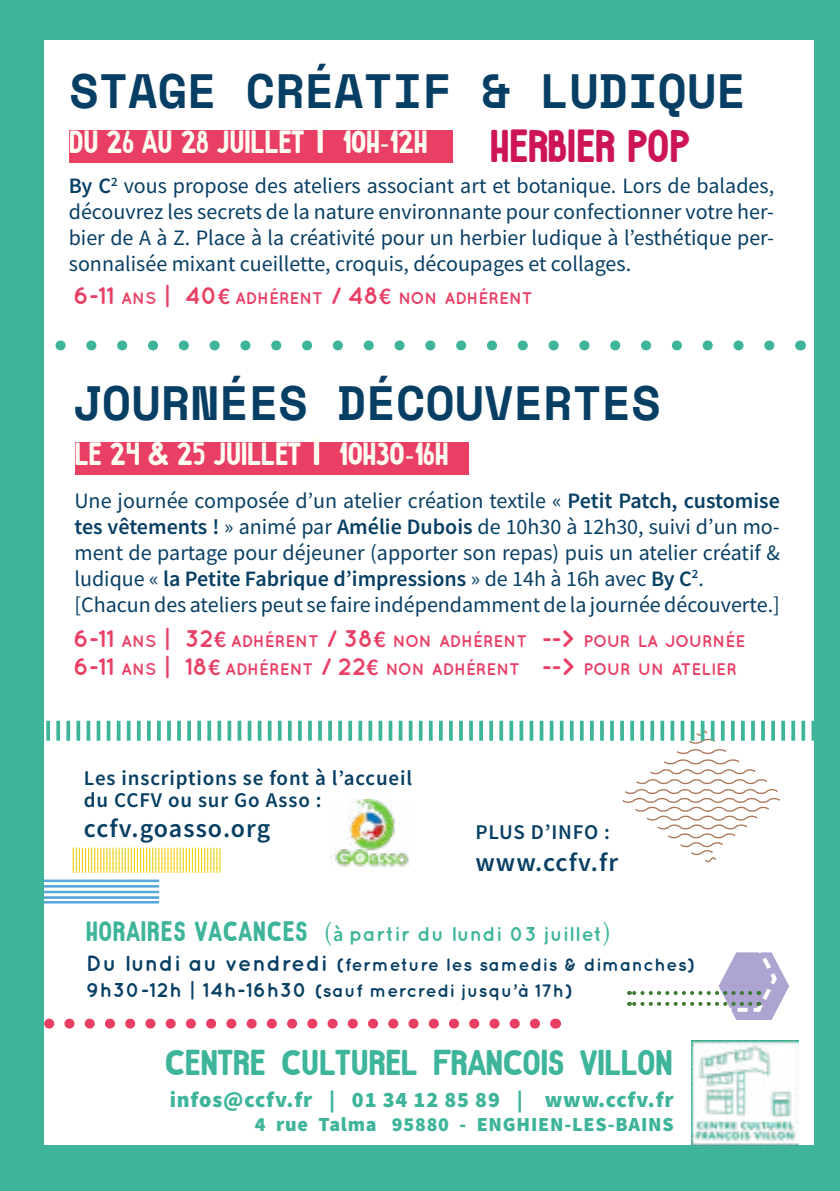
<style>
.page{position:relative;width:840px;height:1191px;background:#fff}
.page>*{position:absolute;margin:0;border:0;box-sizing:border-box;transform-origin:0 0}
.t1{font:700 48px "Space Mono";color:#073f64}
.t2{font:46px "Retrosans";color:#cc1457}
.t3{font:35.8px "Retrosans";color:#3eb49a;scale:1.06 1}
.t4{font:32px "Retrosans";color:#fffef3}
.t5{font:600 26px "Source Sans Pro";letter-spacing:.04em;color:#073f64}
.t6{font:22px/26px "Source Sans Pro";color:#073f64}
.t7{font:900 22px "Source Sans Pro";letter-spacing:.04em;color:#3eb49a}
.t8{font:600 21px/22px "Source Sans Pro";letter-spacing:.04em;color:#073f64}
.t9{font:700 20px "Quicksand";letter-spacing:.04em;color:#3eb49a}
.t10{font:900 20px "Source Sans Pro";letter-spacing:.04em;color:#3eb49a}
.t11{font:700 18px/26px "Quicksand";letter-spacing:.04em;color:#073f64}
.t12{font:700 16.8px/28px "Quicksand";color:#e93f65}
.s1{font-weight:600}
.s2{font-size:24px}
.s3{font-family:"Source Sans Pro";font-weight:600;font-size:24px}
.s4{font-family:"Retrosans";font-weight:400;font-size:28px}
.s5{font-family:"Retrosans";font-weight:400;font-size:25px}
.s6{font-family:"Source Sans Pro";font-weight:600}
.s7{font-size:22px}
.s8{font-size:20px}
</style>
<div class="page">
<div style="left:0;top:0;width:839px;height:40px;background:#3eb49a"></div>
<div style="left:0;top:1145px;width:839px;height:46px;background:#3eb49a"></div>
<svg style="left:44px;top:1018px;width:490px;height:10px"></svg>
<img style="left:691px;top:1041px;width:107px;height:104px">
<svg style="left:620px;top:729px;width:160px;height:133px"></svg>
<img style="left:330px;top:799px;width:79px;height:68px">
<div style="left:475px;top:823px;width:151px;height:60px;background:#fff"></div>
<svg style="left:628px;top:952px;width:160px;height:68px"></svg>
<hr style="left:11px;top:902px;width:148px;height:1px;background:#489fd8">
<hr style="left:11px;top:901px;width:148px;height:1px;background:#489fd8">
<hr style="left:11px;top:898px;width:148px;height:1px;background:#489fd8">
<hr style="left:11px;top:897px;width:148px;height:1px;background:#489fd8">
<hr style="left:11px;top:896px;width:148px;height:1px;background:#489fd8">
<hr style="left:11px;top:892px;width:148px;height:1px;background:#489fd8">
<hr style="left:11px;top:891px;width:148px;height:1px;background:#489fd8">
<hr style="left:11px;top:886px;width:148px;height:1px;background:#489fd8">
<hr style="left:11px;top:885px;width:148px;height:1px;background:#489fd8">
<hr style="left:11px;top:881px;width:148px;height:1px;background:#489fd8">
<hr style="left:11px;top:880px;width:148px;height:1px;background:#489fd8">
<hr style="left:11px;top:879px;width:148px;height:1px;background:#489fd8">
<svg style="left:73px;top:847px;width:147px;height:26px"></svg>
<div style="left:814px;top:0;width:25px;height:1191px;background:#3eb49a"></div>
<div style="left:75px;top:442px;width:393px;height:33px;background:#e93f65"></div>
<hr style="left:811px;top:720px;width:3px;height:20px;background:#3eb49a">
<hr style="left:801px;top:720px;width:3px;height:20px;background:#3eb49a">
<svg style="left:791px;top:720px;width:3px;height:20px"></svg>
<svg style="left:781px;top:720px;width:3px;height:20px"></svg>
<svg style="left:770px;top:720px;width:4px;height:20px"></svg>
<svg style="left:760px;top:720px;width:4px;height:20px"></svg>
<svg style="left:750px;top:720px;width:4px;height:20px"></svg>
<svg style="left:740px;top:720px;width:4px;height:20px"></svg>
<svg style="left:730px;top:720px;width:4px;height:20px"></svg>
<svg style="left:720px;top:720px;width:4px;height:20px"></svg>
<svg style="left:710px;top:720px;width:4px;height:20px"></svg>
<svg style="left:700px;top:720px;width:4px;height:20px"></svg>
<svg style="left:690px;top:720px;width:4px;height:20px"></svg>
<svg style="left:680px;top:720px;width:4px;height:20px"></svg>
<svg style="left:670px;top:720px;width:4px;height:20px"></svg>
<hr style="left:660px;top:720px;width:3px;height:20px;background:#3eb49a">
<hr style="left:650px;top:720px;width:3px;height:20px;background:#3eb49a">
<hr style="left:640px;top:720px;width:3px;height:20px;background:#3eb49a">
<hr style="left:630px;top:720px;width:3px;height:20px;background:#3eb49a">
<hr style="left:620px;top:720px;width:3px;height:20px;background:#3eb49a">
<svg style="left:610px;top:720px;width:3px;height:20px"></svg>
<svg style="left:600px;top:720px;width:3px;height:20px"></svg>
<svg style="left:590px;top:720px;width:3px;height:20px"></svg>
<svg style="left:579px;top:720px;width:4px;height:20px"></svg>
<svg style="left:569px;top:720px;width:4px;height:20px"></svg>
<svg style="left:559px;top:720px;width:4px;height:20px"></svg>
<svg style="left:549px;top:720px;width:4px;height:20px"></svg>
<svg style="left:539px;top:720px;width:4px;height:20px"></svg>
<svg style="left:529px;top:720px;width:4px;height:20px"></svg>
<svg style="left:519px;top:720px;width:4px;height:20px"></svg>
<svg style="left:509px;top:720px;width:4px;height:20px"></svg>
<svg style="left:499px;top:720px;width:4px;height:20px"></svg>
<svg style="left:489px;top:720px;width:4px;height:20px"></svg>
<hr style="left:479px;top:720px;width:3px;height:20px;background:#3eb49a">
<hr style="left:469px;top:720px;width:3px;height:20px;background:#3eb49a">
<hr style="left:459px;top:720px;width:3px;height:20px;background:#3eb49a">
<hr style="left:449px;top:720px;width:3px;height:20px;background:#3eb49a">
<svg style="left:439px;top:720px;width:3px;height:20px"></svg>
<svg style="left:428px;top:720px;width:4px;height:20px"></svg>
<svg style="left:418px;top:720px;width:4px;height:20px"></svg>
<svg style="left:408px;top:720px;width:4px;height:20px"></svg>
<svg style="left:398px;top:720px;width:4px;height:20px"></svg>
<svg style="left:388px;top:720px;width:4px;height:20px"></svg>
<svg style="left:378px;top:720px;width:4px;height:20px"></svg>
<svg style="left:368px;top:720px;width:4px;height:20px"></svg>
<svg style="left:358px;top:720px;width:4px;height:20px"></svg>
<svg style="left:348px;top:720px;width:4px;height:20px"></svg>
<svg style="left:338px;top:720px;width:4px;height:20px"></svg>
<svg style="left:328px;top:720px;width:4px;height:20px"></svg>
<svg style="left:318px;top:720px;width:4px;height:20px"></svg>
<hr style="left:308px;top:720px;width:3px;height:20px;background:#3eb49a">
<hr style="left:298px;top:720px;width:3px;height:20px;background:#3eb49a">
<hr style="left:288px;top:720px;width:3px;height:20px;background:#3eb49a">
<hr style="left:278px;top:720px;width:3px;height:20px;background:#3eb49a">
<hr style="left:268px;top:720px;width:3px;height:20px;background:#3eb49a">
<svg style="left:257px;top:720px;width:4px;height:20px"></svg>
<svg style="left:247px;top:720px;width:4px;height:20px"></svg>
<svg style="left:237px;top:720px;width:4px;height:20px"></svg>
<svg style="left:227px;top:720px;width:4px;height:20px"></svg>
<svg style="left:217px;top:720px;width:4px;height:20px"></svg>
<svg style="left:207px;top:720px;width:4px;height:20px"></svg>
<svg style="left:197px;top:720px;width:4px;height:20px"></svg>
<svg style="left:187px;top:720px;width:4px;height:20px"></svg>
<svg style="left:177px;top:720px;width:4px;height:20px"></svg>
<svg style="left:167px;top:720px;width:4px;height:20px"></svg>
<svg style="left:157px;top:720px;width:4px;height:20px"></svg>
<svg style="left:147px;top:720px;width:4px;height:20px"></svg>
<hr style="left:137px;top:720px;width:3px;height:20px;background:#3eb49a">
<hr style="left:127px;top:720px;width:3px;height:20px;background:#3eb49a">
<hr style="left:117px;top:720px;width:3px;height:20px;background:#3eb49a">
<hr style="left:107px;top:720px;width:3px;height:20px;background:#3eb49a">
<hr style="left:97px;top:720px;width:3px;height:20px;background:#3eb49a">
<svg style="left:86px;top:720px;width:4px;height:20px"></svg>
<svg style="left:76px;top:720px;width:4px;height:20px"></svg>
<svg style="left:66px;top:720px;width:4px;height:20px"></svg>
<svg style="left:56px;top:720px;width:4px;height:20px"></svg>
<svg style="left:46px;top:720px;width:4px;height:20px"></svg>
<div style="left:0;top:0;width:44px;height:1191px;background:#3eb49a"></div>
<svg style="left:55px;top:340px;width:714px;height:10px"></svg>
<div style="left:69px;top:130px;width:383px;height:33px;background:#e93f65"></div>
<h1 class="t1" style="left:69px;top:54px;width:677px">STAGE CRÉATIF &amp; LUDIQUE</h1>
<h3 class="t4" style="left:69px;top:125px;width:359px">DU 26 AU 28 JUILLET | 10H-12H</h3>
<h2 class="t2" style="left:490px;top:121px;width:201px">HERBIER POP</h2>
<p class="t6" style="left:69px;top:173px;width:706px;text-align:justify"><span class="s1">By C</span><sup>2</sup> vous propose des ateliers associant art et botanique. Lors de balades, découvrez les secrets de la nature environnante pour confectionner votre her&shy;bier de A à Z. Place à la créativité pour un herbier ludique à l’esthétique per&shy;sonnalisée mixant cueillette, croquis, découpages et collages.</p>
<p class="t12" style="left:73px;top:284px;width:460px"><span class="s2">6-11</span> ANS <span class="s2">| 40</span><span class="s3">€</span> ADHÉRENT <span class="s2">/ 48</span><span class="s3">€</span> NON ADHÉRENT</p>
<h1 class="t1" style="left:72px;top:366px;width:589px">JOURNÉES DÉCOUVERTES</h1>
<h3 class="t4" style="left:75px;top:436px;width:375px">LE 24 &amp; 25 JUILLET | 10H30-16H</h3>
<p class="t6" style="left:74px;top:487px;width:706px">Une journée composée d’un atelier création textile « <span class="s1">Petit Patch, customise tes vêtements !</span> » animé par <span class="s1">Amélie Dubois</span> de 10h30 à 12h30, suivi d’un mo&shy;ment de partage pour déjeuner (apporter son repas) puis un atelier créatif &amp; ludique « <span class="s1">la Petite Fabrique d’impressions</span> » de 14h à 16h avec <span class="s1">By C</span><sup>2</sup>. [Chacun des ateliers peut se faire indépendamment de la journée découverte.]</p>
<p class="t12" style="left:73px;top:627px;width:673px"><span class="s2">6-11</span> ANS <span class="s2">| 32</span><span class="s3">€</span> ADHÉRENT <span class="s2">/ 38</span><span class="s3">€</span> NON ADHÉRENT <span class="s2">--&gt;</span> POUR LA JOURNÉE<br><span class="s2">6-11</span> ANS <span class="s2">| 18</span><span class="s3">€</span> ADHÉRENT <span class="s2">/ 22</span><span class="s3">€</span> NON ADHÉRENT <span class="s2">--&gt;</span> POUR UN ATELIER</p>
<p class="t8" style="left:84px;top:767px;width:329px">Les inscriptions se font à l’accueil du CCFV ou sur Go Asso :</p>
<p class="t5" style="left:84px;top:811px;width:188px">ccfv.goasso.org</p>
<p class="t8" style="left:475px;top:821px;width:136px">PLUS D’INFO :</p>
<p class="t5" style="left:475px;top:845px;width:144px">www.ccfv.fr</p>
<p class="t9" style="left:86px;top:922px;width:527px"><span class="s4">HORAIRES VACANCES</span> <span class="s5">(</span><span class="s6">à</span> partir du lundi 03 juillet<span class="s5">)</span></p>
<p class="t11" style="left:86px;top:951px;width:610px"><span class="s7">Du lundi au vendredi</span> (fermeture les samedis &amp; dimanches)<br><span class="s8">9h30-12h | 14h-16h30</span> (sauf mercredi jusqu’à 17h)</p>
<h3 class="t3" style="left:165px;top:1043px;width:480px">CENTRE CULTUREL FRANCOIS VILLON</h3>
<p class="t7" style="left:170px;top:1084px;width:505px">infos@ccfv.fr | 01 34 12 85 89 | www.ccfv.fr</p>
<p class="t10" style="left:255px;top:1110px;width:420px">4 rue Talma 95880 - ENGHIEN-LES-BAINS</p>
</div>
